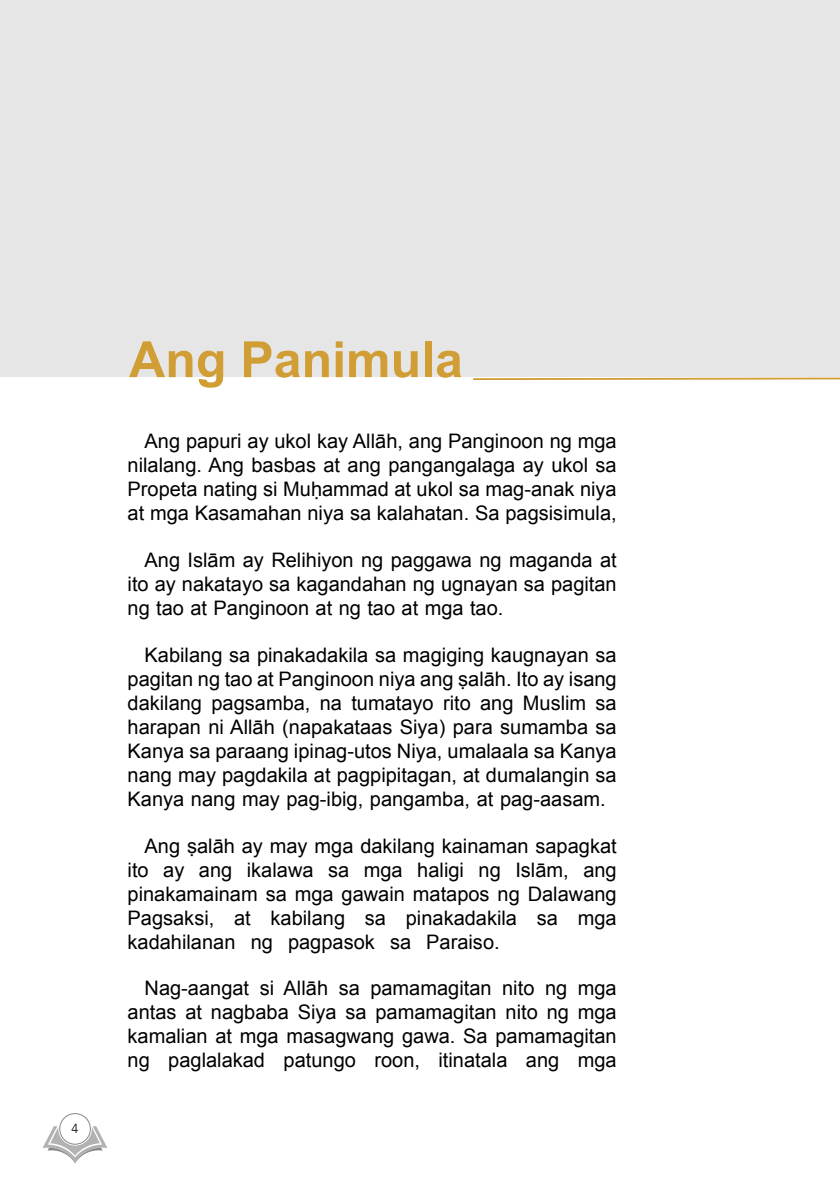
<style>
.page{position:relative;width:840px;height:1191px;background:#fff}
.page>*{position:absolute;margin:0;border:0;box-sizing:border-box;transform-origin:0 0}
.t1{font:700 50px "Arial";color:#d09e35}
.t2{font:20px/24px "Arial";color:#000;text-align:justify}
.t3{font:300 13.2px "Avenir";color:#000}
</style>
<div class="page">
<svg style="left:473px;top:377px;width:366px;height:4px"></svg>
<div style="left:0;top:0;width:839px;height:377px;background:#e6e6e6"></div>
<svg style="left:43px;top:1126px;width:64px;height:37px"></svg>
<div style="left:60px;top:1113px;width:30px;height:31px;background:#fff;border-radius:50%"></div>
<div style="left:59px;top:1113px;width:31px;height:31px;border:1px solid #878787;border-radius:50%"></div>
<p class="t3" style="left:72px;top:1120px;width:8px">4</p>
<h1 class="t1" style="left:129px;top:327px;width:335px">Ang Panimula</h1>
<p class="t2" style="left:127px;top:429px;width:490px;text-indent:17px">Ang papuri ay ukol kay Allāh, ang Panginoon ng mga nilalang. Ang basbas at ang pangangalaga ay ukol sa Propeta nating si Muḥammad at ukol sa mag-anak niya at mga Kasamahan niya sa kalahatan. Sa pagsisimula,</p>
<p class="t2" style="left:127px;top:548px;width:490px;text-indent:17px">Ang Islām ay Relihiyon ng paggawa ng maganda at ito ay nakatayo sa kagandahan ng ugnayan sa pagitan ng tao at Panginoon at ng tao at mga tao.</p>
<p class="t2" style="left:127px;top:643px;width:490px;text-indent:17px">Kabilang sa pinakadakila sa magiging kaugnayan sa pagitan ng tao at Panginoon niya ang ṣalāh. Ito ay isang dakilang pagsamba, na tumatayo rito ang Muslim sa harapan ni Allāh (napakataas Siya) para sumamba sa Kanya sa paraang ipinag-utos Niya, umalaala sa Kanya nang may pagdakila at pagpipitagan, at dumalangin sa Kanya nang may pag-ibig, pangamba, at pag-aasam.</p>
<p class="t2" style="left:127px;top:833px;width:490px;text-indent:17px">Ang ṣalāh ay may mga dakilang kainaman sapagkat ito ay ang ikalawa sa mga haligi ng Islām, ang pinakamainam sa mga gawain matapos ng Dalawang Pagsaksi, at kabilang sa pinakadakila sa mga kadahilanan ng pagpasok sa Paraiso.</p>
<p class="t2" style="left:127px;top:976px;width:490px;text-indent:17px">Nag-aangat si Allāh sa pamamagitan nito ng mga antas at nagbaba Siya sa pamamagitan nito ng mga kamalian at mga masagwang gawa. Sa pamamagitan ng paglalakad patungo roon, itinatala ang mga</p>
</div>
